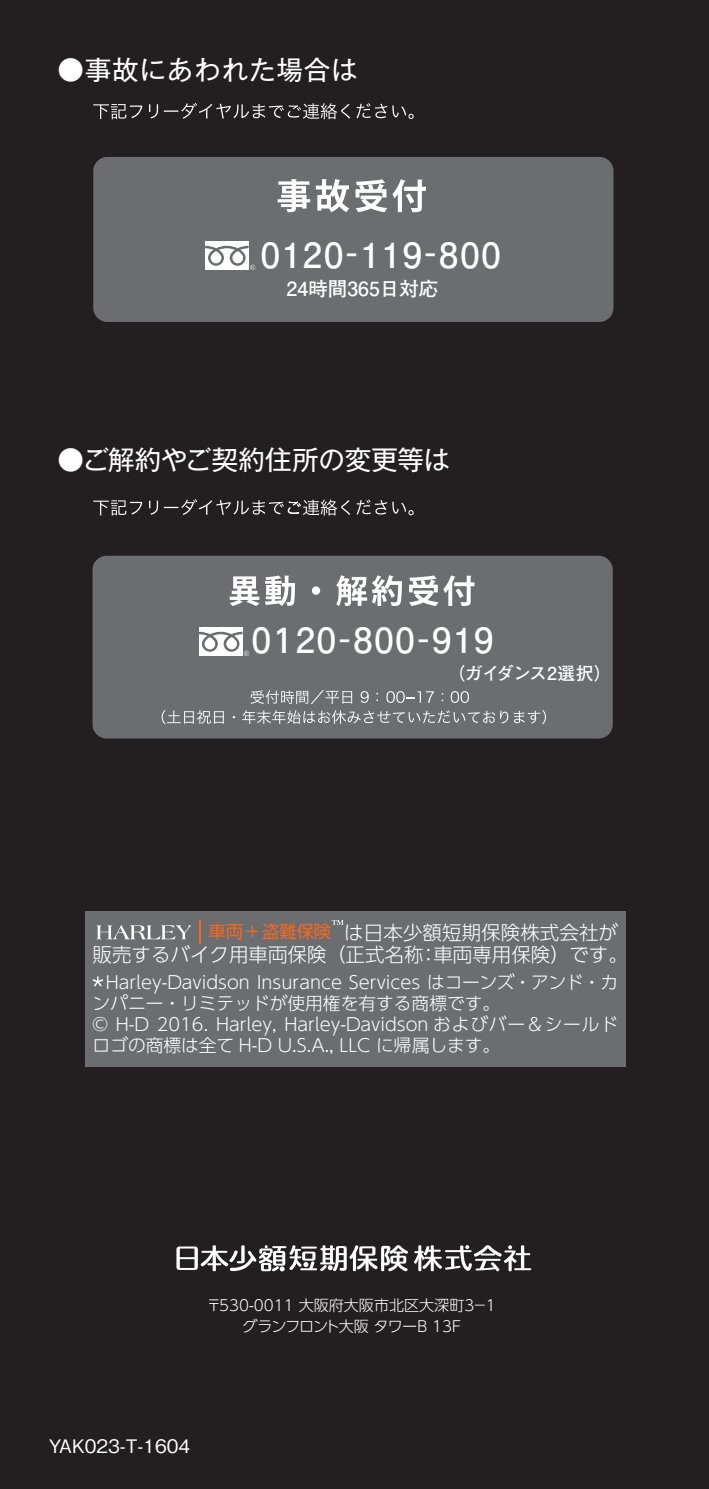
<style>
.page{position:relative;width:709px;height:1489px;background:#fff}
.page>*{position:absolute;margin:0;border:0;box-sizing:border-box;transform-origin:0 0}
.t1{font:700 34.5px "Futo Go B101 Upr";letter-spacing:.055em;color:#fff}
.t2{font:26.5px "Gothic MB101 Pro";letter-spacing:-.01em;color:#fff}
.t3{font:26.5px "Gothic MB101 Pro";letter-spacing:.03em;color:#fff}
.t4{font:300 19.5px/22.2px "UD Shin Go Pro";color:#fff}
.t5{font:700 19.5px "Futo Go B101 Upr";color:#fff}
.t6{font:500 18.5px "Gothic BBB Pro";color:#fff}
.t7{font:300 17.75px/21.2px "UD Shin Go Pro";color:#fff}
.t8{font:700 17.75px "Futo Go B101 Upr";letter-spacing:-.04em;color:#fff}
.t9{font:300 15px/21.2px "UD Shin Go Pro";color:#fff;text-align:center}
.s1{font-family:"Gothic BBB Pro";font-weight:500}
.s2{font-family:"UD Shin Go Pro";font-weight:500;font-size:32px}
.s3{font-family:"UD Shin Go Pro Regular 90 pv RKSJ H";font-weight:400;font-size:17.25px;color:#f36821}
</style>
<div class="page">
<div style="left:0;top:0;width:709px;height:1488px;background:#231f20"></div>
<div style="left:85px;top:911px;width:540px;height:156px;background:#6c6d70"></div>
<div style="left:93px;top:157px;width:520px;height:165px;background:#6c6d70;border-radius:14px"></div>
<div style="left:205px;top:241px;width:43px;height:29px;background:#fff"></div>
<svg style="left:205px;top:246px;width:50px;height:24px"></svg>
<svg style="left:278px;top:179px;width:32px;height:33px"></svg>
<svg style="left:316px;top:179px;width:33px;height:33px"></svg>
<svg style="left:355px;top:179px;width:71px;height:33px"></svg>
<svg style="left:93px;top:104px;width:49px;height:15px"></svg>
<svg style="left:149px;top:104px;width:9px;height:14px"></svg>
<svg style="left:164px;top:103px;width:186px;height:16px"></svg>
<svg style="left:356px;top:103px;width:57px;height:16px"></svg>
<svg style="left:93px;top:500px;width:49px;height:15px"></svg>
<svg style="left:149px;top:500px;width:9px;height:14px"></svg>
<svg style="left:356px;top:499px;width:57px;height:16px"></svg>
<svg style="left:164px;top:499px;width:186px;height:16px"></svg>
<div style="left:92px;top:555px;width:520px;height:183px;background:#6c6d70;border-radius:14px"></div>
<div style="left:199px;top:627px;width:43px;height:28px;background:#fff"></div>
<svg style="left:199px;top:631px;width:50px;height:25px"></svg>
<svg style="left:230px;top:576px;width:29px;height:30px"></svg>
<svg style="left:265px;top:575px;width:30px;height:31px"></svg>
<div style="left:312px;top:586px;width:8px;height:8px;background:#fff;border-radius:50%"></div>
<svg style="left:336px;top:575px;width:66px;height:31px"></svg>
<svg style="left:409px;top:575px;width:65px;height:31px"></svg>
<svg style="left:250px;top:690px;width:102px;height:14px"></svg>
<svg style="left:360px;top:691px;width:9px;height:12px"></svg>
<svg style="left:386px;top:691px;width:48px;height:12px"></svg>
<svg style="left:450px;top:691px;width:19px;height:12px"></svg>
<svg style="left:162px;top:710px;width:62px;height:14px"></svg>
<svg style="left:242px;top:710px;width:304px;height:14px"></svg>
<hr style="left:199px;top:920px;width:2px;height:23px;background:#f36821">
<svg style="left:96px;top:925px;width:95px;height:14px"></svg>
<svg style="left:331px;top:920px;width:12px;height:5px"></svg>
<svg style="left:93px;top:976px;width:10px;height:10px"></svg>
<svg style="left:414px;top:1245px;width:117px;height:26px"></svg>
<svg style="left:176px;top:1245px;width:232px;height:26px"></svg>
<h2 class="t3" style="left:57px;top:48px;width:302px">●事故にあわれた場合は</h2>
<h1 class="t1" style="left:261px;top:227px;width:241px">0120<span class="s1">-</span>119<span class="s1">-</span>800</h1>
<p class="t5" style="left:287px;top:273px;width:153px">24時間365日対応</p>
<h2 class="t2" style="left:57px;top:437px;width:394px">●ご解約やご契約住所の変更等は</h2>
<h1 class="t1" style="left:252px;top:612px;width:243px">0<span class="s2">1</span>20<span class="s1">-</span>800<span class="s1">-</span>919</h1>
<p class="t8" style="left:447px;top:659px;width:166px">（ガイダンス2選択）</p>
<p class="t4" style="left:93px;top:920px;width:537px;text-indent:116px"><span class="s3">車両＋盗難保険</span> は日本少額短期保険株式会社が販売するバイク用車両保険（正式名称：車両専用保険）です。</p>
<p class="t7" style="left:93px;top:970px;width:527px;text-indent:13px">Harley-Davidson Insurance Services はコーンズ・アンド・カンパニー・リミテッドが使用権を有する商標です。<br>© H-D 2016. Harley, Harley-Davidson およびバー＆シールドロゴの商標は全て H-D U.S.A., LLC に帰属します。</p>
<p class="t9" style="left:206px;top:1293px;width:291px">〒530-0011 大阪府大阪市北区大深町3−1グランフロント大阪 タワーＢ 13Ｆ</p>
<p class="t6" style="left:49px;top:1430px;width:143px">YAK023-T-1604</p>
</div>
